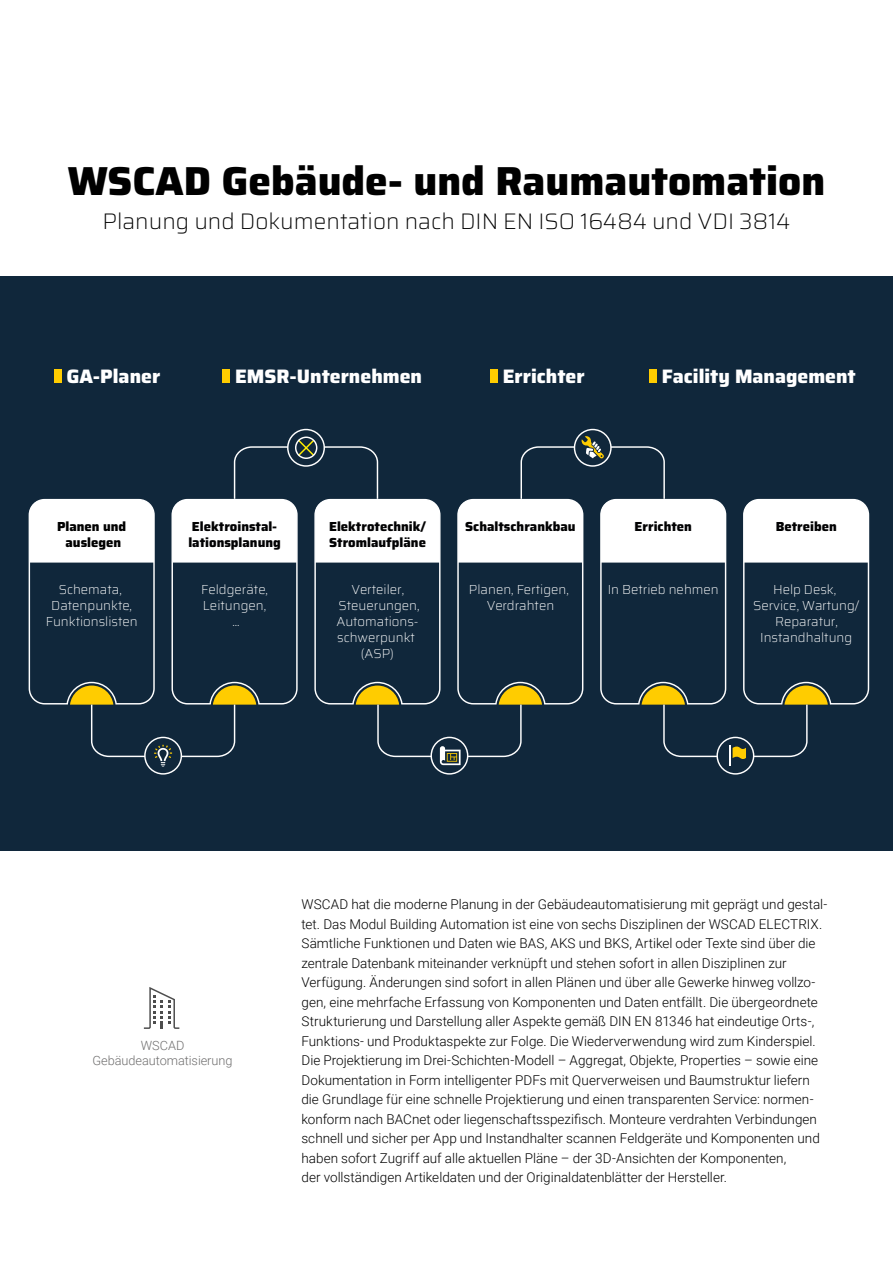
<style>
.page{position:relative;width:893px;height:1263px;background:#fff}
.page>*{position:absolute;margin:0;border:0;box-sizing:border-box;transform-origin:0 0}
.t1{font:800 40.5px "Saira";color:#000}
.t2{font:200 22.5px "Saira";color:#000}
.t3{font:800 19.5px "Saira";color:#fff}
.t4{font:300 13.5px/19.5px "Roboto";color:#000}
.t5{font:200 13.05px/16px "Saira";color:#fff;text-align:center}
.t6{font:800 13.05px/15.8px "Saira";color:#020203}
.t7{font:800 13.05px/15.8px "Saira";color:#000;text-align:center}
.t8{font:300 12.75px/15.3px "Roboto";letter-spacing:-.005em;color:#706f6f;text-align:center}
</style>
<div class="page">
<div style="left:0;top:277px;width:893px;height:574px;background:#10273b"></div>
<div style="left:55px;top:370px;width:7px;height:13px;background:#fc0"></div>
<div style="left:222px;top:370px;width:7px;height:13px;background:#fc0"></div>
<div style="left:490px;top:370px;width:7px;height:13px;background:#fc0"></div>
<div style="left:649px;top:370px;width:7px;height:13px;background:#fc0"></div>
<svg style="left:143px;top:987px;width:37px;height:42px"></svg>
<svg style="left:29px;top:429px;width:840px;height:346px"></svg>
<h1 class="t1" style="left:68px;top:150px;width:759px">WSCAD Gebäude- und Raumautomation</h1>
<h2 class="t2" style="left:102px;top:204px;width:690px">Planung und Dokumentation nach DIN EN ISO 16484 und VDI 3814</h2>
<h3 class="t3" style="left:66px;top:361px;width:95px">GA-Planer</h3>
<h3 class="t3" style="left:235px;top:361px;width:189px">EMSR-Unternehmen</h3>
<h3 class="t3" style="left:503px;top:361px;width:84px">Errichter</h3>
<h3 class="t3" style="left:662px;top:361px;width:196px">Facility Management</h3>
<p class="t7" style="left:57px;top:518px;width:71px">Planen und auslegen</p>
<p class="t5" style="left:46px;top:581px;width:94px">Schemata,<br>Datenpunkte,<br>Funktionslisten</p>
<p class="t6" style="left:188px;top:518px;width:94px">Elektroinstal&shy;lationsplanung</p>
<p class="t5" style="left:201px;top:581px;width:68px">Feldgeräte,<br>Leitungen, ...</p>
<p class="t6" style="left:329px;top:518px;width:99px">Elektrotechnik/<br>Stromlaufpläne</p>
<p class="t5" style="left:336px;top:581px;width:85px">Verteiler,<br>Steuerungen,<br>Automations&shy;schwerpunkt (ASP)</p>
<p class="t6" style="left:465px;top:518px;width:112px">Schaltschrankbau</p>
<p class="t5" style="left:469px;top:581px;width:101px">Planen, Fertigen,<br>Verdrahten</p>
<p class="t6" style="left:635px;top:518px;width:59px">Errichten</p>
<p class="t5" style="left:608px;top:581px;width:113px">In Betrieb nehmen</p>
<p class="t6" style="left:776px;top:518px;width:63px">Betreiben</p>
<p class="t5" style="left:753px;top:581px;width:108px">Help Desk,<br>Service, Wartung/<br>Reparatur,<br>Instandhaltung</p>
<p class="t8" style="left:93px;top:1037px;width:141px">WSCAD<br>Gebäudeautomatisierung</p>
<p class="t4" style="left:301px;top:894px;width:527px">WSCAD hat die moderne Planung in der Gebäudeautomatisierung mit geprägt und gestal&shy;tet. Das Modul Building Automation ist eine von sechs Disziplinen der WSCAD ELECTRIX.<br>Sämtliche Funktionen und Daten wie BAS, AKS und BKS, Artikel oder Texte sind über die zentrale Datenbank miteinander verknüpft und stehen sofort in allen Disziplinen zur Verfügung. Änderungen sind sofort in allen Plänen und über alle Gewerke hinweg vollzo&shy;gen, eine mehrfache Erfassung von Komponenten und Daten entfällt. Die übergeordnete Strukturierung und Darstellung aller Aspekte gemäß DIN EN 81346 hat eindeutige Orts-, Funktions- und Produktaspekte zur Folge. Die Wiederverwendung wird zum Kinderspiel.<br>Die Projektierung im Drei-Schichten-Modell – Aggregat, Objekte, Properties – sowie eine Dokumentation in Form intelligenter PDFs mit Querverweisen und Baumstruktur liefern die Grundlage für eine schnelle Projektierung und einen transparenten Service: normen&shy;konform nach BACnet oder liegenschaftsspezifisch. Monteure verdrahten Verbindungen schnell und sicher per App und Instandhalter scannen Feldgeräte und Komponenten und haben sofort Zugriff auf alle aktuellen Pläne – der 3D-Ansichten der Komponenten,<br>der vollständigen Artikeldaten und der Originaldatenblätter der Hersteller.</p>
</div>
